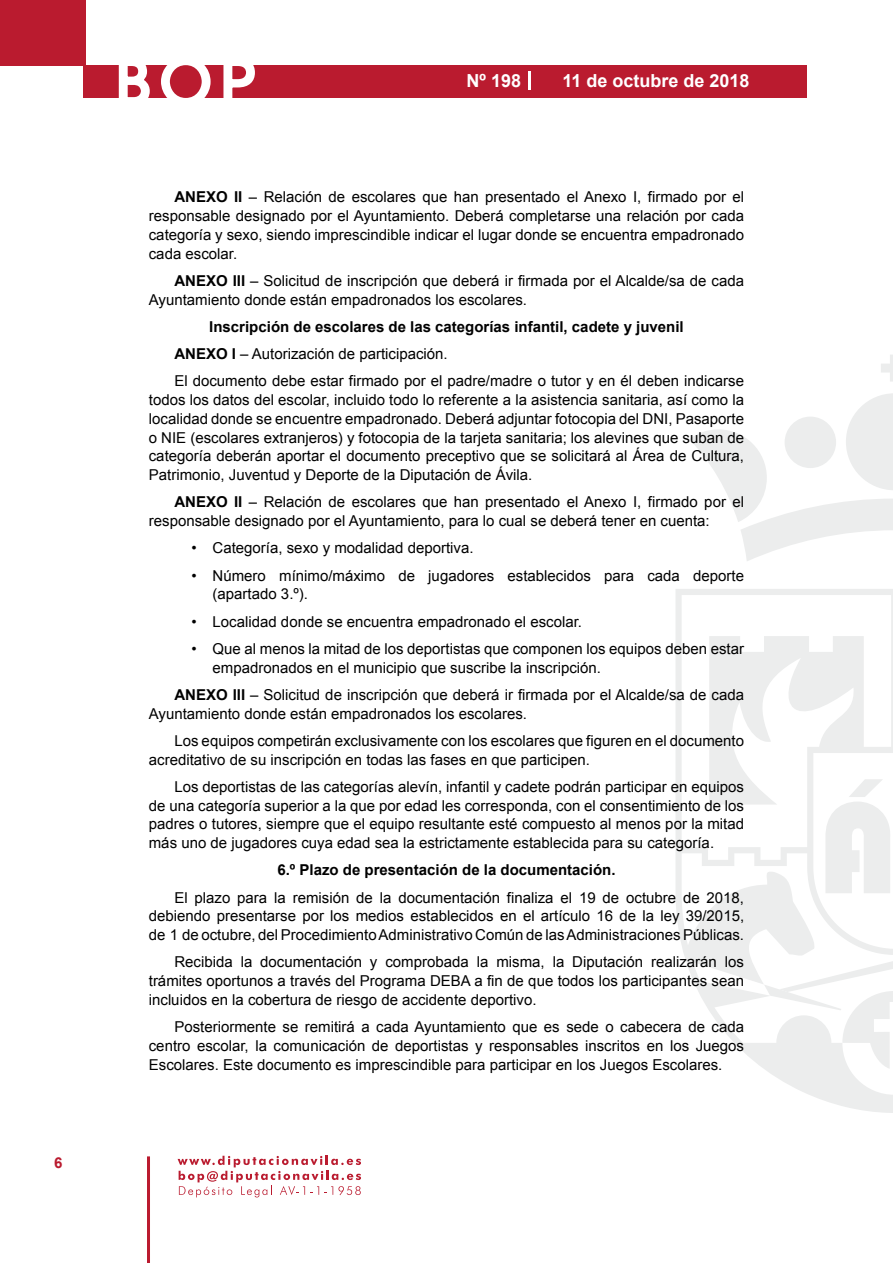
<style>
.page{position:relative;width:893px;height:1263px;background:#fff}
.page>*{position:absolute;margin:0;border:0;box-sizing:border-box;transform-origin:0 0}
.t1{font:500 61.5px "Avant Garde";color:#fff}
.t2{font:700 18px "Arial";color:#fff}
.t3{font:15px/18.8px "Arial";color:#000}
.t4{font:700 15px "Arial";color:#000}
.t5{font:700 15px "Arial";color:#ba1b2f}
.s1{font-weight:700}
</style>
<div class="page">
<svg style="left:178px;top:1156px;width:183px;height:41px"></svg>
<hr style="left:147px;top:1156px;width:3px;height:107px;background:#ba1b2f">
<div style="left:0;top:0;width:85px;height:66px;background:#ba1b2f"></div>
<div style="left:84px;top:65px;width:723px;height:33px;background:#ba1b2f"></div>
<svg style="left:118px;top:65px;width:32px;height:33px"></svg>
<svg style="left:161px;top:65px;width:50px;height:33px"></svg>
<svg style="left:223px;top:65px;width:32px;height:33px"></svg>
<svg style="left:529px;top:71px;width:2px;height:19px"></svg>
<svg style="left:881px;top:355px;width:12px;height:27px"></svg>
<svg style="left:690px;top:393px;width:203px;height:168px"></svg>
<svg style="left:676px;top:589px;width:217px;height:524px"></svg>
<svg style="left:764px;top:984px;width:129px;height:86px"></svg>
<svg style="left:825px;top:779px;width:66px;height:114px"></svg>
<p class="t5" style="left:54px;top:1153px;width:10px">6</p>
<h1 class="t1" style="left:115px;top:44px;width:141px">BOP</h1>
<p class="t2" style="left:467px;top:69px;width:56px">Nº 198</p>
<p class="t2" style="left:562px;top:69px;width:189px">11 de octubre de 2018</p>
<p class="t3" style="left:149px;top:188px;width:597px;text-align:justify;text-indent:26px"><span class="s1">ANEXO II</span> – Relación de escolares que han presentado el Anexo I, firmado por el responsable designado por el Ayuntamiento. Deberá completarse una relación por cada categoría y sexo, siendo imprescindible indicar el lugar donde se encuentra empadronado cada escolar.</p>
<p class="t3" style="left:149px;top:271px;width:597px;text-indent:26px"><span class="s1">ANEXO III</span> – Solicitud de inscripción que deberá ir firmada por el Alcalde/sa de cada<br>Ayuntamiento donde están empadronados los escolares.</p>
<p class="t3" style="left:174px;top:313px;width:571px;line-height:27.3px;text-indent:35px"><span class="s1">Inscripción de escolares de las categorías infantil, cadete y juvenil<br>ANEXO I</span> – Autorización de participación.<br>El documento debe estar firmado por el padre/madre o tutor y en él deben indicarse</p>
<p class="t3" style="left:149px;top:391px;width:597px;text-align:justify">todos los datos del escolar, incluido todo lo referente a la asistencia sanitaria, así como la localidad donde se encuentre empadronado. Deberá adjuntar fotocopia del DNI, Pasaporte o NIE (escolares extranjeros) y fotocopia de la tarjeta sanitaria; los alevines que suban de categoría deberán aportar el documento preceptivo que se solicitará al Área de Cultura, Patrimonio, Juventud y Deporte de la Diputación de Ávila.</p>
<p class="t3" style="left:149px;top:493px;width:597px;text-indent:26px"><span class="s1">ANEXO II</span> – Relación de escolares que han presentado el Anexo I, firmado por el responsable designado por el Ayuntamiento, para lo cual se deberá tener en cuenta:</p>
<p class="t3" style="left:191px;top:539px;width:284px">• Categoría, sexo y modalidad deportiva.</p>
<p class="t3" style="left:213px;top:566px;width:533px;text-indent:-21px">• Número mínimo/máximo de jugadores establecidos para cada deporte (apartado 3.º).</p>
<p class="t3" style="left:191px;top:612px;width:392px">• Localidad donde se encuentra empadronado el escolar.</p>
<p class="t3" style="left:213px;top:639px;width:533px;text-indent:-21px">• Que al menos la mitad de los deportistas que componen los equipos deben estar empadronados en el municipio que suscribe la inscripción.</p>
<p class="t3" style="left:149px;top:685px;width:597px;text-indent:26px"><span class="s1">ANEXO III</span> – Solicitud de inscripción que deberá ir firmada por el Alcalde/sa de cada<br>Ayuntamiento donde están empadronados los escolares.</p>
<p class="t3" style="left:149px;top:731px;width:597px;text-indent:26px">Los equipos competirán exclusivamente con los escolares que figuren en el documento acreditativo de su inscripción en todas las fases en que participen.</p>
<p class="t3" style="left:149px;top:777px;width:597px;text-align:justify;text-indent:26px">Los deportistas de las categorías alevín, infantil y cadete podrán participar en equipos de una categoría superior a la que por edad les corresponda, con el consentimiento de los padres o tutores, siempre que el equipo resultante esté compuesto al menos por la mitad más uno de jugadores cuya edad sea la estrictamente establecida para su categoría.</p>
<p class="t4" style="left:277px;top:860px;width:340px">6.º Plazo de presentación de la documentación.</p>
<p class="t3" style="left:149px;top:888px;width:597px;text-align:justify;text-indent:26px">El plazo para la remisión de la documentación finaliza el 19 de octubre de 2018, debiendo presentarse por los medios establecidos en el artículo 16 de la ley 39/2015, de 1 de octubre, del Procedimiento Administrativo Común de las Administraciones Públicas.</p>
<p class="t3" style="left:149px;top:953px;width:597px;text-align:justify;text-indent:26px">Recibida la documentación y comprobada la misma, la Diputación realizarán los trámites oportunos a través del Programa DEBA a fin de que todos los participantes sean incluidos en la cobertura de riesgo de accidente deportivo.</p>
<p class="t3" style="left:149px;top:1018px;width:597px;text-align:justify;text-indent:26px">Posteriormente se remitirá a cada Ayuntamiento que es sede o cabecera de cada centro escolar, la comunicación de deportistas y responsables inscritos en los Juegos Escolares. Este documento es imprescindible para participar en los Juegos Escolares.</p>
</div>
